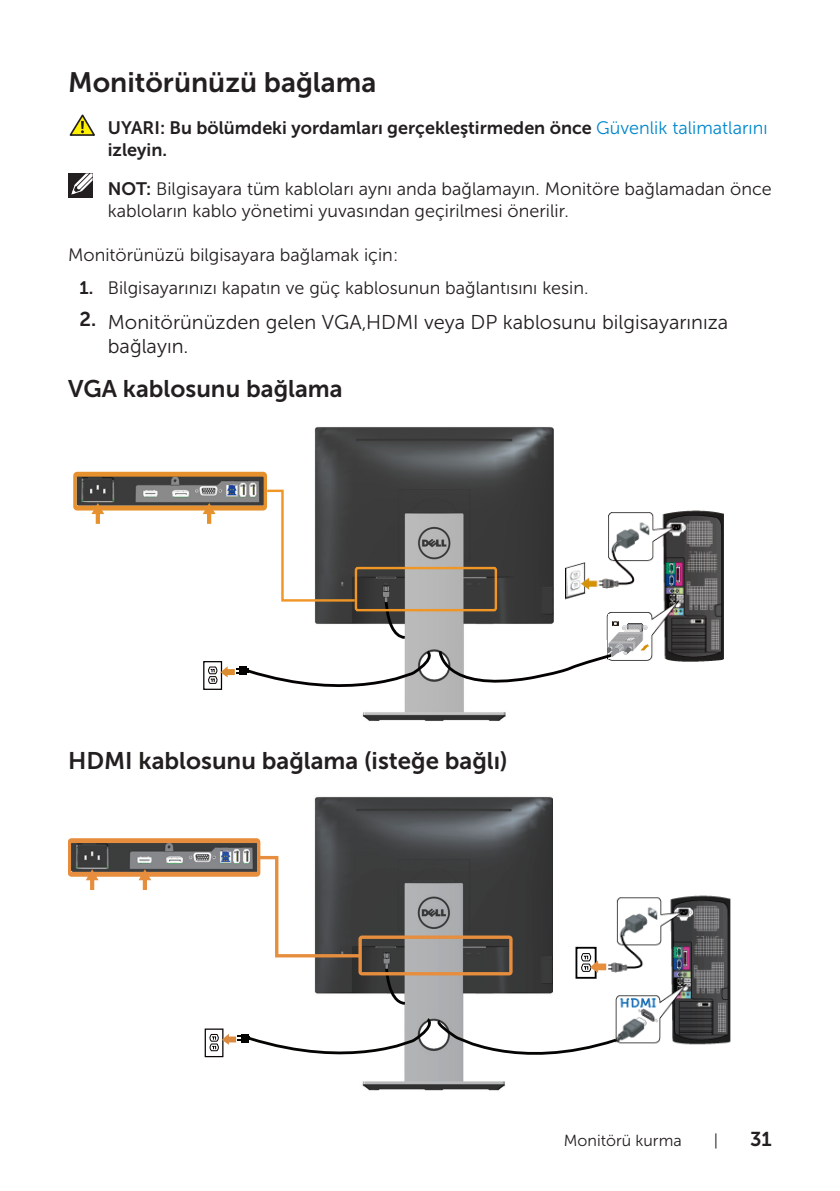
<style>
.page{position:relative;width:840px;height:1191px;background:#fff}
.page>*{position:absolute;margin:0;border:0;box-sizing:border-box;transform-origin:0 0}
.Head_2{font:28px "Museo Sans For Dell 700";color:#231f20}
.Head_3{font:24px "Museo Sans For Dell 700";color:#231f20}
.t1{font:20px/24px "Museo Sans For Dell 300";color:#231f20}
.t2{font:20px "Museo Sans For Dell 700";color:#231f20}
.text{font:18px/21.6px "Museo Sans For Dell 300";color:#231f20}
.text-2{font:18px/21.6px "Museo Sans For Dell 700";color:#231f20}
.t3{font:16px "Museo Sans For Dell 300";color:#231f20}
.s1{font-family:"Museo Sans For Dell 300";color:#0087cb}
.s2{font-family:"Museo Sans For Dell 700"}
</style>
<div class="page">
<svg style="left:69px;top:114px;width:26px;height:22px"></svg>
<div style="left:68px;top:173px;width:24px;height:25px;background:#231f20"></div>
<svg style="left:71px;top:173px;width:22px;height:22px"></svg>
<img style="left:651px;top:510px;width:73px;height:152px">
<img style="left:314px;top:427px;width:239px;height:294px">
<svg style="left:73px;top:472px;width:578px;height:231px"></svg>
<img style="left:314px;top:796px;width:238px;height:294px">
<img style="left:608px;top:895px;width:123px;height:150px">
<svg style="left:68px;top:838px;width:444px;height:168px"></svg>
<div style="left:575px;top:946px;width:21px;height:32px;border:2px solid #030303"></div>
<svg style="left:581px;top:953px;width:25px;height:20px"></svg>
<div style="left:204px;top:1028px;width:19px;height:29px;border:1px solid #070304"></div>
<svg style="left:208px;top:1016px;width:411px;height:56px"></svg>
<p class="Head_2" style="left:68px;top:67px;width:309px">Monitörünüzü bağlama</p>
<p class="text-2" style="left:108px;top:117px;width:661px">UYARI: Bu bölümdeki yordamları gerçekleştirmeden önce <span class="s1">Güvenlik talimatlarını </span>izleyin.</p>
<p class="text" style="left:108px;top:178px;width:665px"><span class="s2">NOT:</span> Bilgisayara tüm kabloları aynı anda bağlamayın. Monitöre bağlamadan önce kabloların kablo yönetimi yuvasından geçirilmesi önerilir.</p>
<p class="text" style="left:68px;top:244px;width:331px">Monitörünüzü bilgisayara bağlamak için:</p>
<p class="text" style="left:79px;top:277px;width:510px"><span class="s2">1.</span> Bilgisayarınızı kapatın ve güç kablosunun bağlantısını kesin.</p>
<p class="t1" style="left:108px;top:310px;width:621px;text-indent:-28px"><span class="s2">2.</span> Monitörünüzden gelen VGA,HDMI veya DP kablosunu bilgisayarınıza bağlayın.</p>
<p class="Head_3" style="left:68px;top:375px;width:276px">VGA kablosunu bağlama</p>
<p class="Head_3" style="left:68px;top:747px;width:441px">HDMI kablosunu bağlama (isteğe bağlı)</p>
<p class="t3" style="left:563px;top:1131px;width:119px">Monitörü kurma</p>
<p class="t3" style="left:713px;top:1131px;width:6px">|</p>
<p class="t2" style="left:749px;top:1127px;width:23px">31</p>
</div>
